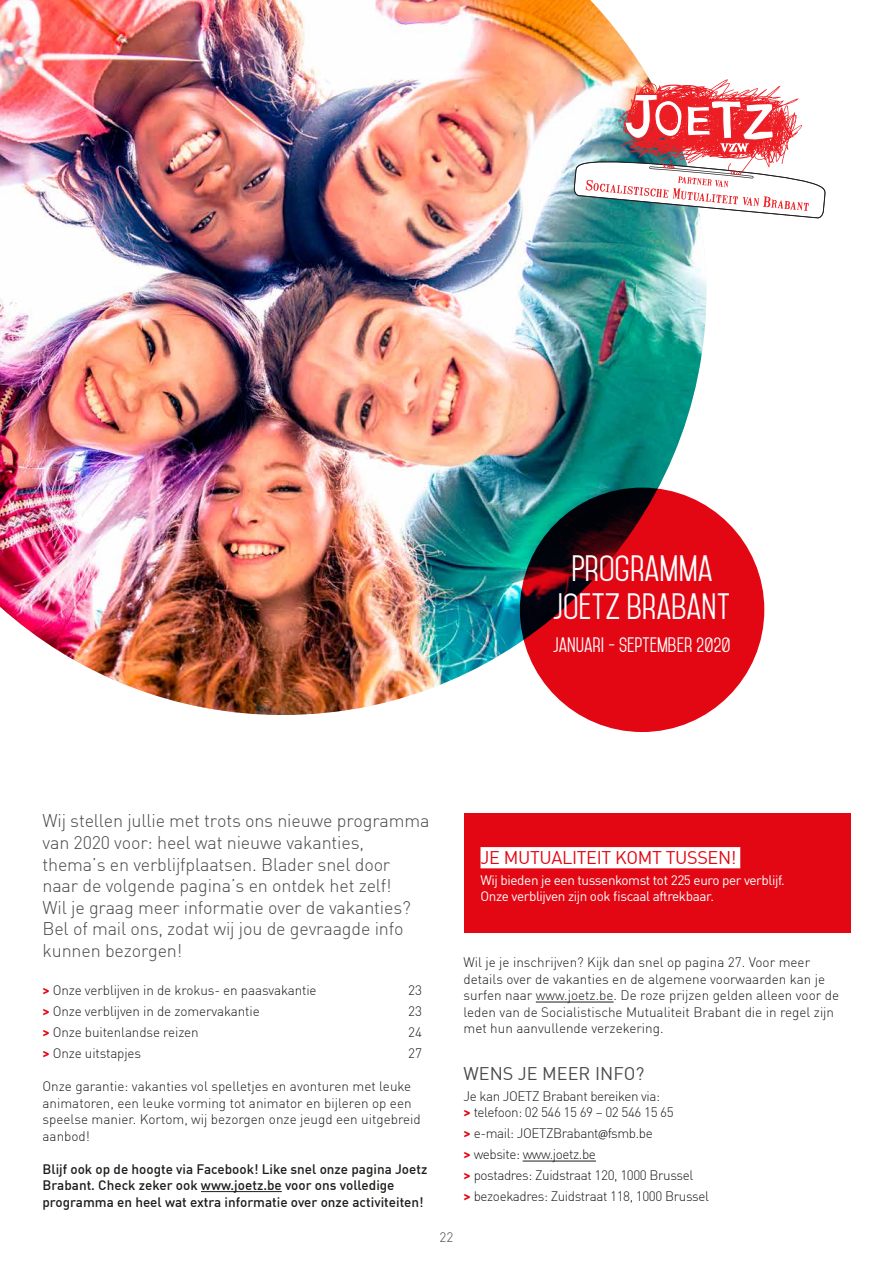
<style>
.page{position:relative;width:893px;height:1263px;background:#fff}
.page>*{position:absolute;margin:0;border:0;box-sizing:border-box;transform-origin:0 0}
.t1{font:31.5px/37.8px "Mohave";color:#fff;text-align:center}
.t2{font:300 18px/21.6px "DIN Offc";letter-spacing:-.01em;color:#4a4a49}
.t3{font:18px "DIN Offc";letter-spacing:-.02em;color:#e30613}
.t4{font:18px "Mohave";color:#fff}
.t5{font:18px "DIN Offc";color:#4a4a49}
.t6{font:300 13.5px/16.5px "DIN Offc";letter-spacing:-.005em;color:#1d1d1b}
.t7{font:300 13.5px/21px "DIN Offc";letter-spacing:-.03em;color:#1d1d1b}
.t8{font:500 13.5px/16.5px "DIN Offc";color:#1d1d1b}
.t9{font:13.5px/16.5px "DIN Offc";letter-spacing:-.03em;color:#fff}
.t10{font:300 13.5px "DIN Offc";color:#4a4a49}
.s1{font-weight:700;color:#e30613}
.s2{font-family:"Myriad Pro";font-weight:400}
</style>
<div class="page">
<img style="left:0;top:0;width:706px;height:715px">
<svg style="left:520px;top:488px;width:244px;height:244px;background:#bd0511"></svg>
<img style="left:574px;top:79px;width:252px;height:139px">
<div style="left:464px;top:813px;width:386px;height:120px;background:#e30613"></div>
<hr style="left:201px;top:1191px;width:81px;height:1px;background:#1d1d1b">
<div style="left:480px;top:847px;width:260px;height:21px;background:#fff"></div>
<hr style="left:536px;top:1002px;width:78px;height:1px;background:#1d1d1b">
<hr style="left:523px;top:1161px;width:73px;height:1px;background:#1d1d1b">
<h1 class="t1" style="left:554px;top:550px;width:178px">PROGRAMMA<br>JOETZ BRABANT</h1>
<h2 class="t4" style="left:553px;top:634px;width:179px">JANUARI - SEPTEMBER 2020</h2>
<p class="t2" style="left:43px;top:810px;width:388px">Wij stellen jullie met trots ons nieuwe programma van 2020 voor: heel wat nieuwe vakanties, thema’s en verblijfplaatsen. Blader snel door naar de volgende pagina’s en ontdek het zelf!<br>Wil je graag meer informatie over de vakanties?<br>Bel of mail ons, zodat wij jou de gevraagde info kunnen bezorgen!</p>
<p class="t6" style="left:43px;top:982px;width:276px"><span class="s1">&gt;</span> Onze verblijven in de krokus- en paasvakantie</p>
<p class="t6" style="left:408px;top:982px;width:15px">23</p>
<p class="t6" style="left:43px;top:1003px;width:219px"><span class="s1">&gt;</span> Onze verblijven in de zomervakantie</p>
<p class="t6" style="left:408px;top:1003px;width:15px">23</p>
<p class="t6" style="left:43px;top:1024px;width:158px"><span class="s1">&gt;</span> Onze buitenlandse reizen</p>
<p class="t6" style="left:408px;top:1024px;width:15px">24</p>
<p class="t6" style="left:43px;top:1045px;width:100px"><span class="s1">&gt;</span> Onze uitstapjes</p>
<p class="t6" style="left:408px;top:1045px;width:15px">27</p>
<p class="t6" style="left:43px;top:1078px;width:380px">Onze garantie: vakanties vol spelletjes en avonturen met leuke animatoren, een leuke vorming tot animator en bijleren op een speelse manier. Kortom, wij bezorgen onze jeugd een uitgebreid aanbod!</p>
<p class="t8" style="left:43px;top:1160px;width:386px">Blijf ook op de hoogte via Facebook! Like snel onze pagina Joetz<br>Brabant. Check zeker ook www.joetz.be voor ons volledige programma en heel wat extra informatie over onze activiteiten!</p>
<h2 class="t3" style="left:480px;top:846px;width:257px">JE MUTUALITEIT KOMT TUSSEN!</h2>
<p class="t9" style="left:480px;top:871px;width:306px">Wij bieden je een tussenkomst tot 225 euro per verblijf.<br>Onze verblijven zijn ook fiscaal aftrekbaar.</p>
<p class="t6" style="left:463px;top:954px;width:377px">Wil je je inschrijven? Kijk dan snel op pagina 27. Voor meer details over de vakanties en de algemene voorwaarden kan je surfen naar www.joetz.be. De roze prijzen gelden alleen voor de leden van de Socialistische Mutualiteit Brabant die in regel zijn met hun aanvullende verzekering.</p>
<h2 class="t5" style="left:463px;top:1062px;width:183px">WENS JE MEER INFO?</h2>
<p class="t7" style="left:463px;top:1088px;width:212px;line-height:16.5px">Je kan JOETZ Brabant bereiken via:<br><span class="s1">&gt;</span> telefoon: 02 546 15 69 – 02 546 15 65</p>
<p class="t7" style="left:463px;top:1123px;width:247px"><span class="s1">&gt;</span> e-mail: JOETZBrabant<span class="s2">@</span>fsmb.be<br><span class="s1">&gt;</span> website: www.joetz.be<br><span class="s1">&gt;</span> postadres: Zuidstraat 120, 1000 Brussel<br><span class="s1">&gt;</span> bezoekadres: Zuidstraat 118, 1000 Brussel</p>
<p class="t10" style="left:440px;top:1229px;width:15px">22</p>
</div>
